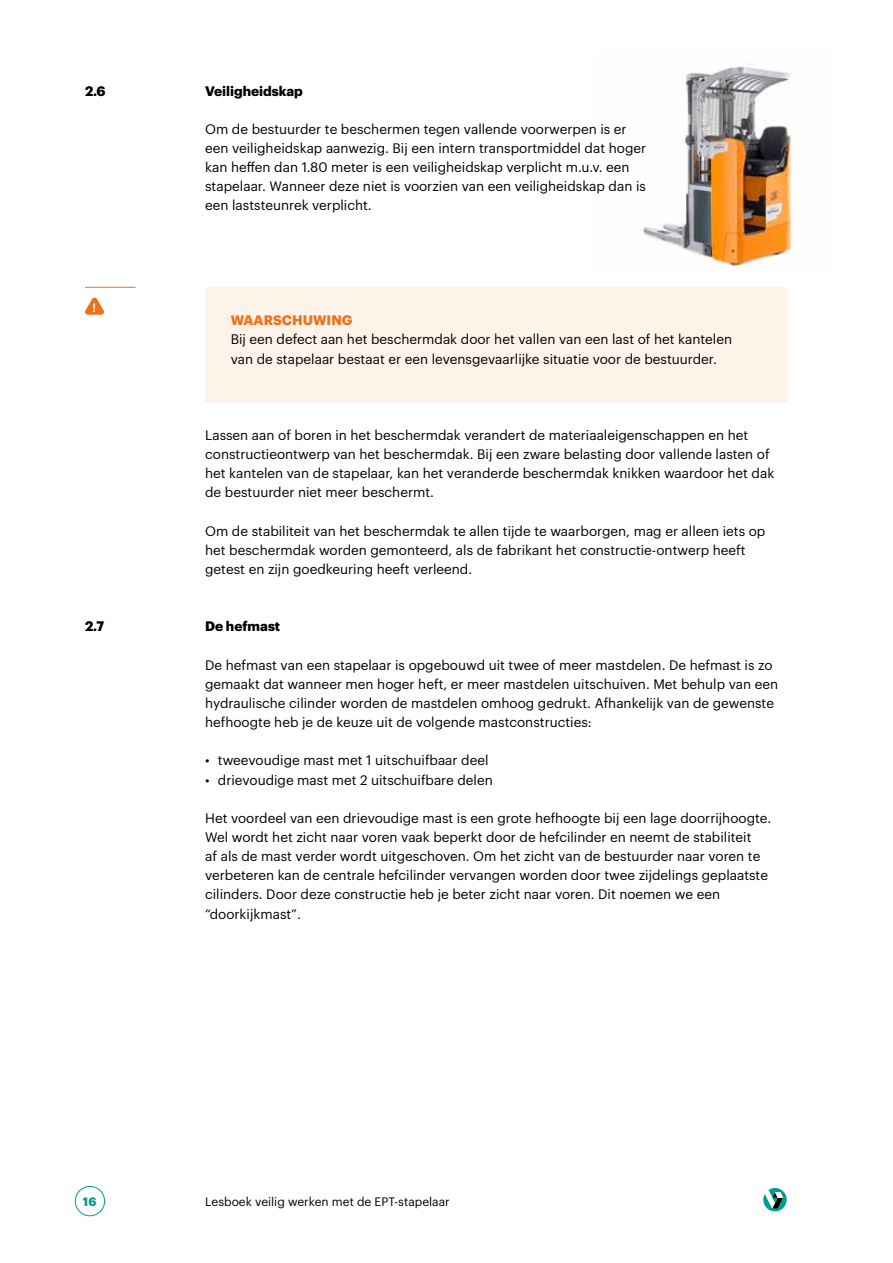
<style>
.page{position:relative;width:893px;height:1263px;background:#fff}
.page>*{position:absolute;margin:0;border:0;box-sizing:border-box;transform-origin:0 0}
.t1{font:13.5px/19.2px "Graphik";color:#000}
.t2{font:700 13.5px "Graphik";color:#000}
.t3{font:700 13.5px "Graphik";letter-spacing:.005em;color:#ee721c}
.t4{font:700 12.75px "Inconsolata";color:#fff}
.t5{font:12px "Graphik";color:#000}
.t6{font:700 12px "Graphik";color:#009e8f}
</style>
<div class="page">
<div style="left:75px;top:1186px;width:30px;height:30px;border:1px solid #009e8f;border-radius:50%"></div>
<svg style="left:763px;top:1188px;width:24px;height:23px"></svg>
<img style="left:643px;top:66px;width:155px;height:204px">
<svg style="left:85px;top:297px;width:19px;height:18px"></svg>
<hr style="left:85px;top:287px;width:51px;height:1px;background:#ee721c">
<div style="left:205px;top:288px;width:582px;height:114px;background:#fef3e9"></div>
<p class="t2" style="left:85px;top:80px;width:22px">2.6</p>
<p class="t4" style="left:91px;top:299px;width:8px">!</p>
<p class="t2" style="left:85px;top:616px;width:21px">2.7</p>
<p class="t2" style="left:205px;top:80px;width:99px">Veiligheidskap</p>
<p class="t1" style="left:205px;top:118px;width:443px">Om de bestuurder te beschermen tegen vallende voorwerpen is er een veiligheidskap aanwezig. Bij een intern transportmiddel dat hoger kan heffen dan 1.80 meter is een veiligheidskap verplicht m.u.v. een stapelaar. Wanneer deze niet is voorzien van een veiligheidskap dan is een laststeunrek verplicht.</p>
<p class="t3" style="left:231px;top:310px;width:123px">WAARSCHUWING</p>
<p class="t1" style="left:231px;top:329px;width:503px">Bij een defect aan het beschermdak door het vallen van een last of het kantelen van de stapelaar bestaat er een levensgevaarlijke situatie voor de bestuurder.</p>
<p class="t1" style="left:205px;top:424px;width:571px">Lassen aan of boren in het beschermdak verandert de materiaaleigenschappen en het constructieontwerp van het beschermdak. Bij een zware belasting door vallende lasten of het kantelen van de stapelaar, kan het veranderde beschermdak knikken waardoor het dak de bestuurder niet meer beschermt.</p>
<p class="t1" style="left:205px;top:520px;width:562px">Om de stabiliteit van het beschermdak te allen tijde te waarborgen, mag er alleen iets op het beschermdak worden gemonteerd, als de fabrikant het constructie-ontwerp heeft getest en zijn goedkeuring heeft verleend.</p>
<p class="t2" style="left:205px;top:616px;width:77px">De hefmast</p>
<p class="t1" style="left:205px;top:654px;width:574px">De hefmast van een stapelaar is opgebouwd uit twee of meer mastdelen. De hefmast is zo gemaakt dat wanneer men hoger heft, er meer mastdelen uitschuiven. Met behulp van een hydraulische cilinder worden de mastdelen omhoog gedrukt. Afhankelijk van de gewenste hefhoogte heb je de keuze uit de volgende mastconstructies:</p>
<p class="t1" style="left:205px;top:750px;width:285px">• tweevoudige mast met 1 uitschuifbaar deel</p>
<p class="t1" style="left:205px;top:769px;width:289px">• drievoudige mast met 2 uitschuifbare delen</p>
<p class="t1" style="left:205px;top:807px;width:568px">Het voordeel van een drievoudige mast is een grote hefhoogte bij een lage doorrijhoogte.<br>Wel wordt het zicht naar voren vaak beperkt door de hefcilinder en neemt de stabiliteit<br>af als de mast verder wordt uitgeschoven. Om het zicht van de bestuurder naar voren te verbeteren kan de centrale hefcilinder vervangen worden door twee zijdelings geplaatste cilinders. Door deze constructie heb je beter zicht naar voren. Dit noemen we een “doorkijkmast”.</p>
<p class="t6" style="left:83px;top:1192px;width:15px">16</p>
<p class="t5" style="left:205px;top:1192px;width:246px">Lesboek veilig werken met de EPT-stapelaar</p>
</div>
